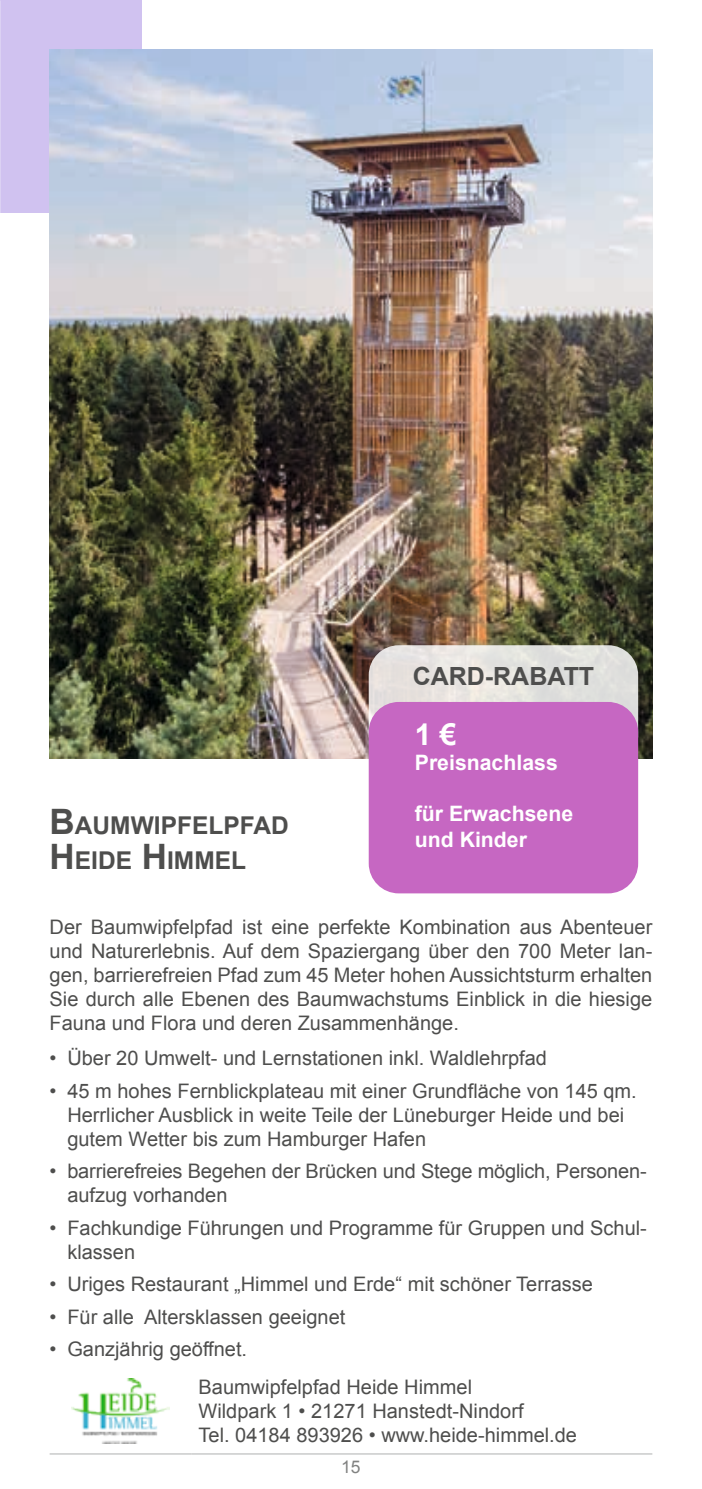
<style>
.page{position:relative;width:702px;height:1489px;background:#fff}
.page>*{position:absolute;margin:0;border:0;box-sizing:border-box;transform-origin:0 0}
.t1{font:700 30px "Arial";color:#fff}
.t2{font:700 25px "Arial";color:#4e4e4d}
.t3{font:700 24.5px/35px "Arial";color:#4e4e4d}
.t4{font:700 21.25px/25.5px "Arial";color:#fff}
.t5{font:20px/24px "Arial";color:#4e4e4d}
.t6{font:17.5px "Arial";color:#818281}
.s1{font-size:35px}
</style>
<div class="page">
<div style="left:0;top:0;width:142px;height:213px;background:#d0c2f0"></div>
<img style="left:50px;top:50px;width:602px;height:708px">
<hr style="left:50px;top:1453px;width:141px;height:1px;background:#afb0b0">
<hr style="left:191px;top:1453px;width:461px;height:1px;background:#afb0b0">
<img style="left:71px;top:1378px;width:99px;height:65px">
<svg style="left:369px;top:645px;width:269px;height:82px;background:#e0deda"></svg>
<div style="left:369px;top:702px;width:269px;height:191px;background:#c667c2;border-radius:30px"></div>
<p class="t3" style="left:50px;top:808px;width:240px"><span class="s1">B</span>AUMWIPFELPFAD<br><span class="s1">H</span>EIDE <span class="s1">H</span>IMMEL</p>
<p class="t2" style="left:412px;top:659px;width:183px">CARD-RABATT</p>
<h1 class="t1" style="left:415px;top:714px;width:43px">1 €</h1>
<p class="t4" style="left:415px;top:750px;width:144px">Preisnachlass</p>
<p class="t4" style="left:415px;top:801px;width:160px">für Erwachsene und Kinder</p>
<p class="t5" style="left:50px;top:915px;width:604px;text-align:justify">Der Baumwipfelpfad ist eine perfekte Kombination aus Abenteuer und Naturerlebnis. Auf dem Spaziergang über den 700 Meter lan&shy;gen, barrierefreien Pfad zum 45 Meter hohen Aussichtsturm erhalten Sie durch alle Ebenen des Baumwachstums Einblick in die hiesige Fauna und Flora und deren Zusammenhänge.</p>
<p class="t5" style="left:50px;top:1046px;width:499px">• Über 20 Umwelt- und Lernstationen inkl. Waldlehrpfad</p>
<p class="t5" style="left:67px;top:1078px;width:571px;text-indent:-18px">• 45 m hohes Fernblickplateau mit einer Grundfläche von 145 qm.<br>Herrlicher Ausblick in weite Teile der Lüneburger Heide und bei gutem Wetter bis zum Hamburger Hafen</p>
<p class="t5" style="left:67px;top:1159px;width:580px;text-indent:-18px">• barrierefreies Begehen der Brücken und Stege möglich, Personen&shy;aufzug vorhanden</p>
<p class="t5" style="left:67px;top:1215px;width:581px;text-indent:-18px">• Fachkundige Führungen und Programme für Gruppen und Schul&shy;klassen</p>
<p class="t5" style="left:50px;top:1272px;width:545px">• Uriges Restaurant „Himmel und Erde“ mit schöner Terrasse</p>
<p class="t5" style="left:50px;top:1304px;width:297px">• Für alle Altersklassen geeignet</p>
<p class="t5" style="left:198px;top:1330px;width:275px;line-height:37.8px;text-indent:-149px">• Ganzjährig geöffnet.<br>Baumwipfelpfad Heide Himmel</p>
<p class="t5" style="left:198px;top:1399px;width:380px">Wildpark 1 • 21271 Hanstedt-Nindorf<br>Tel. 04184 893926 • www.heide-himmel.de</p>
<p class="t6" style="left:341px;top:1455px;width:21px">15</p>
</div>
